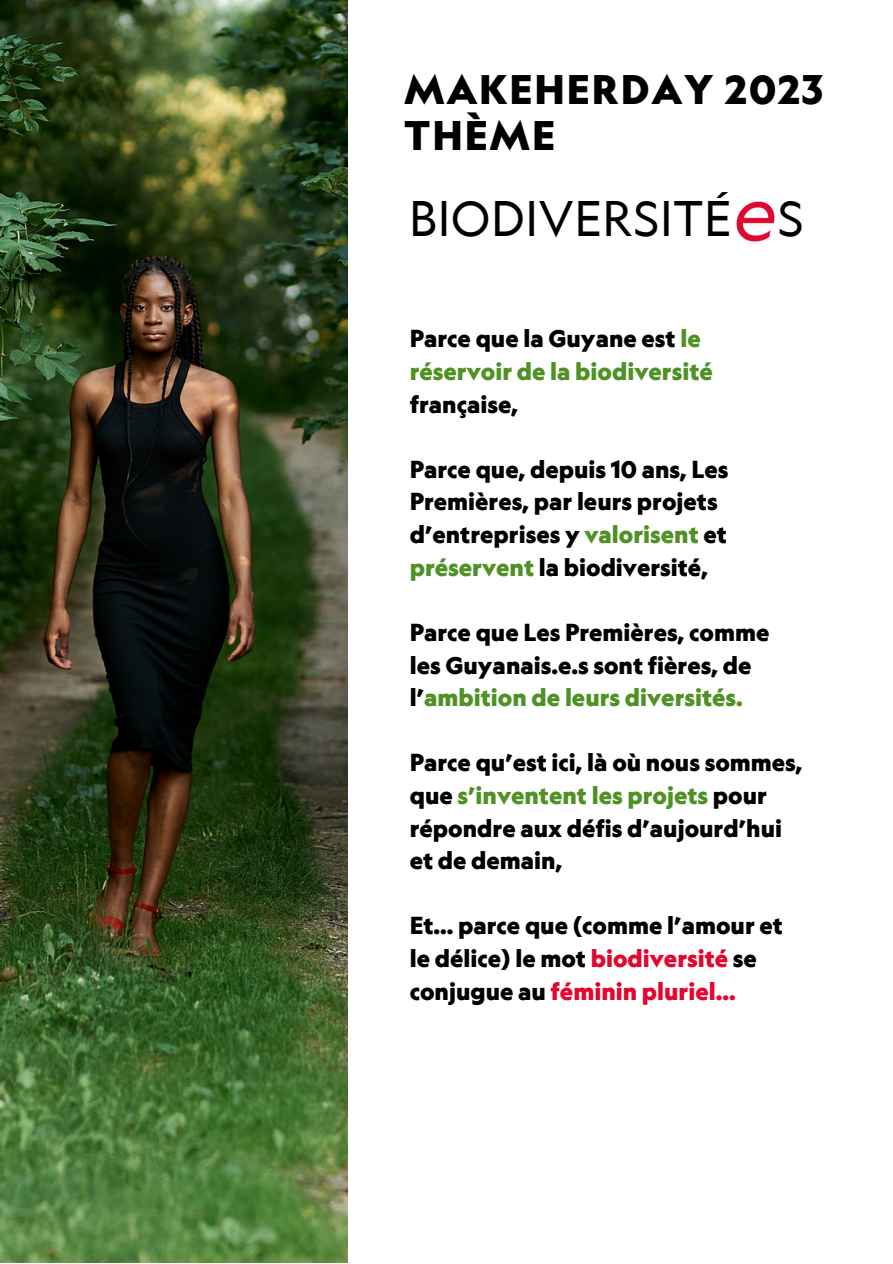
<style>
.page{position:relative;width:893px;height:1264px;background:#fff}
.page>*{position:absolute;margin:0;border:0;box-sizing:border-box;transform-origin:0 0}
.t1{font:47.7px "Geograph";letter-spacing:.015em;color:#000}
.t2{font:900 39.45px "Geograph";letter-spacing:.05em;color:#000}
.t3{font:900 23.4px/32.5px "Geograph";color:#000}
.s1{color:#509125}
.s2{color:#e3062e}
</style>
<div class="page">
<img style="left:0;top:0;width:347px;height:1262px">
<img style="left:736px;top:201px;width:39px;height:42px">
<p class="t2" style="left:404px;top:63px;width:420px">MAKEHERDAY 2023</p>
<p class="t2" style="left:404px;top:109px;width:152px">THÈME</p>
<p class="t1" style="left:409px;top:189px;width:396px">BIODIVERSITÉ S</p>
<p class="t3" style="left:409px;top:322px;width:304px">Parce que la Guyane est <span class="s1">le réservoir de la biodiversité </span>française,</p>
<p class="t3" style="left:409px;top:452px;width:320px">Parce que, depuis 10 ans, Les<br>Premières, par leurs projets d’entreprises y <span class="s1">valorisent</span> et <span class="s1">préservent</span> la biodiversité,</p>
<p class="t3" style="left:409px;top:615px;width:361px">Parce que Les Premières, comme les Guyanais.e.s sont fières, de l’<span class="s1">ambition de leurs diversités.</span></p>
<p class="t3" style="left:409px;top:746px;width:394px">Parce qu’est ici, là où nous sommes, que <span class="s1">s’inventent les projets</span> pour répondre aux défis d’aujourd’hui et de demain,</p>
<p class="t3" style="left:409px;top:909px;width:375px">Et... parce que (comme l’amour et le délice) le mot <span class="s2">biodiversité</span> se conjugue au <span class="s2">féminin pluriel...</span></p>
</div>
